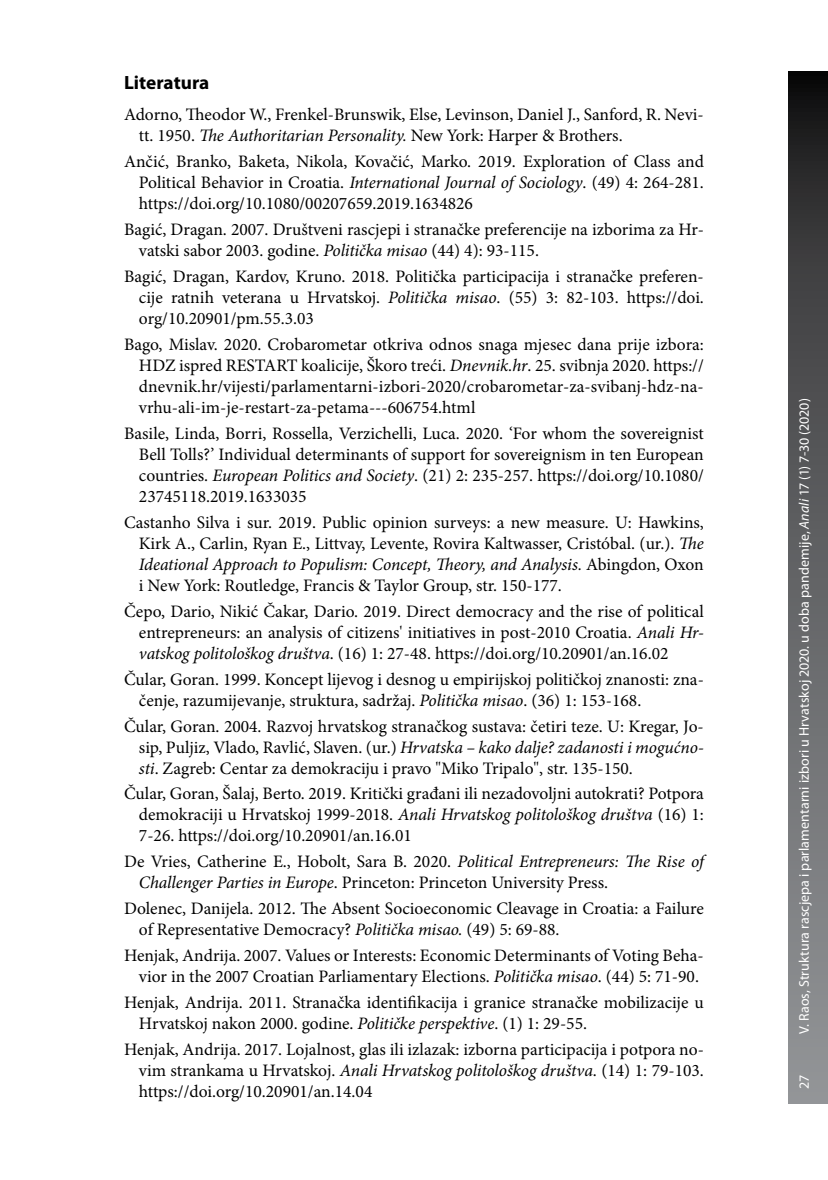
<style>
.page{position:relative;width:828px;height:1180px;background:#fff}
.page>*{position:absolute;margin:0;border:0;box-sizing:border-box;transform-origin:0 0}
.t1{font:700 19.25px "Myriad Pro";color:#000}
.t2{font:17.5px/21px "Minion Pro";color:#000;text-align:justify}
.t3{font:14px "Myriad Pro";letter-spacing:.01em;color:#fff}
.s1{font-style:italic}
</style>
<div class="page">
<svg style="left:788px;top:71px;width:40px;height:1032px;background:#5e5f61"></svg>
<p class="t1" style="left:124px;top:70px;width:87px">Literatura</p>
<p class="t2" style="left:139px;top:104px;width:566px;text-indent:-15px">Adorno, Theodor W., Frenkel-Brunswik, Else, Levinson, Daniel J., Sanford, R. Nevi&shy;tt. 1950. <span class="s1">The Authoritarian Personality.</span> New York: Harper &amp; Brothers.</p>
<p class="t2" style="left:139px;top:151px;width:566px;text-indent:-15px">Ančić, Branko, Baketa, Nikola, Kovačić, Marko. 2019. Exploration of Class and Political Behavior in Croatia. <span class="s1">International Journal of Sociology</span>. (49) 4: 264-281. https://doi.org/10.1080/00207659.2019.1634826</p>
<p class="t2" style="left:139px;top:219px;width:566px;text-indent:-15px">Bagić, Dragan. 2007. Društveni rascjepi i stranačke preferencije na izborima za Hr&shy;vatski sabor 2003. godine. <span class="s1">Politička misao</span> (44) 4): 93-115.</p>
<p class="t2" style="left:139px;top:266px;width:566px;text-indent:-15px">Bagić, Dragan, Kardov, Kruno. 2018. Politička participacija i stranačke preferen&shy;cije ratnih veterana u Hrvatskoj. <span class="s1">Politička misao</span>. (55) 3: 82-103. https://doi. org/10.20901/pm.55.3.03</p>
<p class="t2" style="left:139px;top:334px;width:566px;text-indent:-15px">Bago, Mislav. 2020. Crobarometar otkriva odnos snaga mjesec dana prije izbora:<br>HDZ ispred RESTART koalicije, Škoro treći. <span class="s1">Dnevnik.hr</span>. 25. svibnja 2020. https:// dnevnik.hr/vijesti/parlamentarni-izbori-2020/crobarometar-za-svibanj-hdz-na&shy;vrhu-ali-im-je-restart-za-petama---606754.html</p>
<p class="t2" style="left:139px;top:423px;width:566px;text-indent:-15px">Basile, Linda, Borri, Rossella, Verzichelli, Luca. 2020. ‘For whom the sovereignist Bell Tolls?’ Individual determinants of support for sovereignism in ten European countries. <span class="s1">European Politics and Society</span>. (21) 2: 235-257. https://doi.org/10.1080/ 23745118.2019.1633035</p>
<p class="t2" style="left:139px;top:511px;width:566px;text-indent:-15px">Castanho Silva i sur. 2019. Public opinion surveys: a new measure. U: Hawkins, Kirk A., Carlin, Ryan E., Littvay, Levente, Rovira Kaltwasser, Cristóbal. (ur.). <span class="s1">The Ideational Approach to Populism: Concept, Theory, and Analysis.</span> Abingdon, Oxon i New York: Routledge, Francis &amp; Taylor Group, str. 150-177.</p>
<p class="t2" style="left:139px;top:600px;width:566px;text-indent:-15px">Čepo, Dario, Nikić Čakar, Dario. 2019. Direct democracy and the rise of political entrepreneurs: an analysis of citizens' initiatives in post-2010 Croatia. <span class="s1">Anali Hr&shy;vatskog politološkog društva</span>. (16) 1: 27-48. https://doi.org/10.20901/an.16.02</p>
<p class="t2" style="left:139px;top:668px;width:566px;text-indent:-15px">Čular, Goran. 1999. Koncept lijevog i desnog u empirijskoj političkoj znanosti: zna&shy;čenje, razumijevanje, struktura, sadržaj. <span class="s1">Politička misao</span>. (36) 1: 153-168.</p>
<p class="t2" style="left:139px;top:715px;width:566px;text-indent:-15px">Čular, Goran. 2004. Razvoj hrvatskog stranačkog sustava: četiri teze. U: Kregar, Jo&shy;sip, Puljiz, Vlado, Ravlić, Slaven. (ur.) <span class="s1">Hrvatska – kako dalje? zadanosti i mogućno&shy;sti</span>. Zagreb: Centar za demokraciju i pravo "Miko Tripalo", str. 135-150.</p>
<p class="t2" style="left:139px;top:783px;width:566px;text-indent:-15px">Čular, Goran, Šalaj, Berto. 2019. Kritički građani ili nezadovoljni autokrati? Potpora demokraciji u Hrvatskoj 1999-2018. <span class="s1">Anali Hrvatskog politološkog društva</span> (16) 1:<br>7-26. https://doi.org/10.20901/an.16.01</p>
<p class="t2" style="left:139px;top:851px;width:566px;text-indent:-15px">De Vries, Catherine E., Hobolt, Sara B. 2020. <span class="s1">Political Entrepreneurs: The Rise of<br>Challenger Parties in Europe</span>. Princeton: Princeton University Press.</p>
<p class="t2" style="left:139px;top:898px;width:566px;text-indent:-15px">Dolenec, Danijela. 2012. The Absent Socioeconomic Cleavage in Croatia: a Failure of Representative Democracy? <span class="s1">Politička misao.</span> (49) 5: 69-88.</p>
<p class="t2" style="left:124px;top:945px;width:581px;text-align:center">Henjak, Andrija. 2007. Values or Interests: Economic Determinants of Voting Beha&shy;vior in the 2007 Croatian Parliamentary Elections. <span class="s1">Politička misao</span>. (44) 5: 71-90.</p>
<p class="t2" style="left:139px;top:992px;width:566px;text-indent:-15px">Henjak, Andrija. 2011. Stranačka identifikacija i granice stranačke mobilizacije u<br>Hrvatskoj nakon 2000. godine. <span class="s1">Političke perspektive</span>. (1) 1: 29-55.</p>
<p class="t2" style="left:139px;top:1039px;width:566px;text-indent:-15px">Henjak, Andrija. 2017. Lojalnost, glas ili izlazak: izborna participacija i potpora no&shy;vim strankama u Hrvatskoj. <span class="s1">Anali Hrvatskog politološkog društva</span>. (14) 1: 79-103. https://doi.org/10.20901/an.14.04</p>
<p class="t3" style="left:795px;top:1034px;width:637px;rotate:-90deg">V. Raos, Struktura rascjepa i parlamentarni izbori u Hrvatskoj 2020. u doba pandemije, <span class="s1">Anali</span> 17 (1) 7-30 (2020)</p>
<p class="t3" style="left:795px;top:1088px;width:16px;rotate:-90deg">27</p>
</div>
